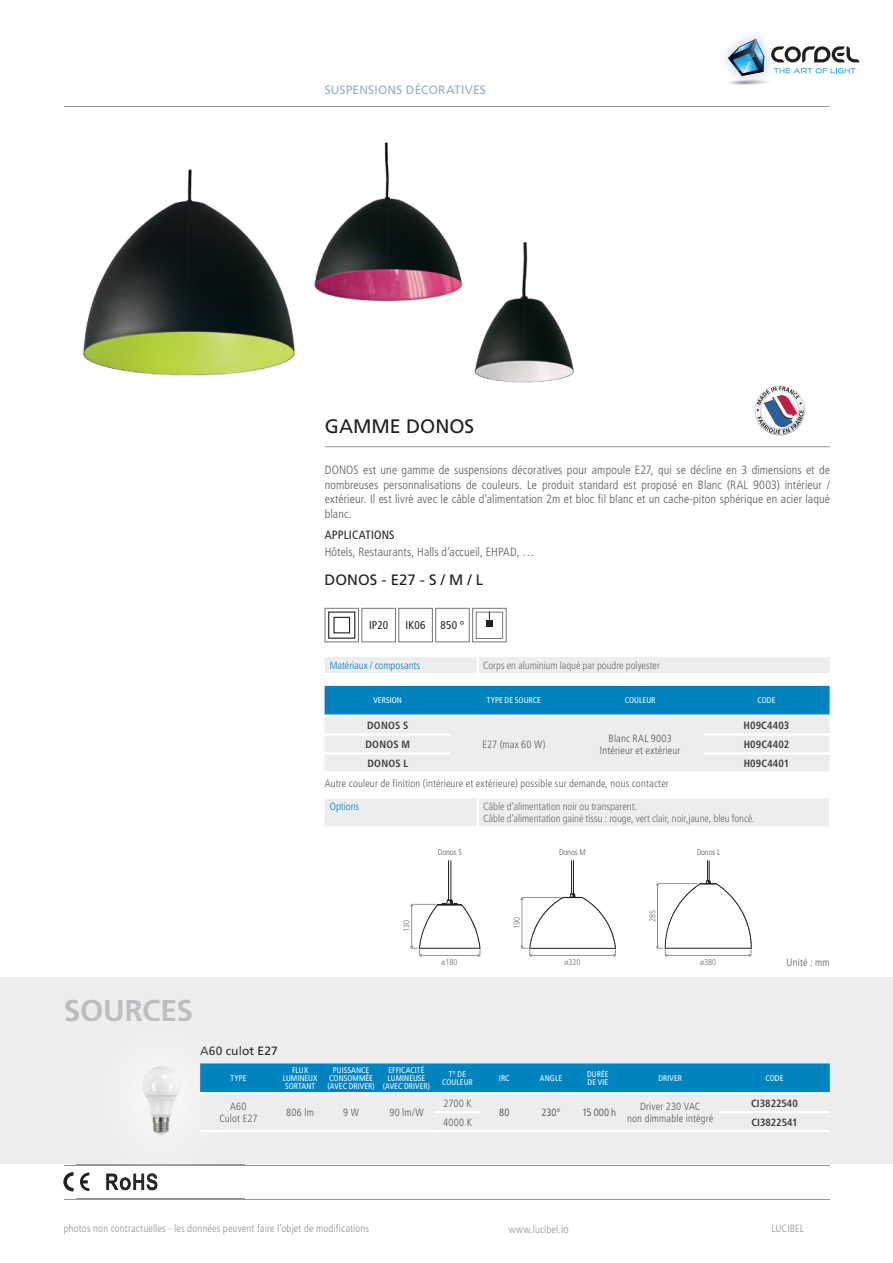
<style>
.page{position:relative;width:893px;height:1263px;background:#fff}
.page>*{position:absolute;margin:0;border:0;box-sizing:border-box;transform-origin:0 0}
.t1{font:700 30px "Frutiger LT";letter-spacing:-.015em;color:#bbbdc0}
.t2{font:19.5px "Frutiger LT";color:#231f20}
.t3{font:15px "Frutiger LT";color:#231f20}
.t4{font:300 condensed 12px/14.4px "Frutiger LT";letter-spacing:.01em;color:#58595b;text-align:justify}
.t5{font:12px "Frutiger LT";letter-spacing:.015em;color:#98aeba}
.t6{font:condensed 12px "Frutiger LT";letter-spacing:.015em;color:#231f20}
.t7{font:12px "Frutiger LT";letter-spacing:.01em;color:#231f20}
.t8{font:condensed 11.25px "Frutiger LT";letter-spacing:.015em;color:#231f20}
.t9{font:300 condensed 10.5px/12px "Frutiger LT";letter-spacing:.015em;color:#58595b;text-align:center}
.t10{font:300 condensed 10.5px/12px "Frutiger LT";letter-spacing:-.005em;color:#6d6e70}
.t11{font:300 condensed 10.5px "Frutiger LT";letter-spacing:.015em;color:#8f9194}
.t12{font:700 condensed 10.5px "Frutiger LT";letter-spacing:.01em;color:#404041}
.t13{font:300 condensed 10.5px "Frutiger LT";letter-spacing:-.005em;color:#0083bf}
.t14{font:300 condensed 10.5px "Frutiger LT";color:#404041}
.t15{font:300 condensed 8.4px "Frutiger LT";color:#6d6e70}
.t16{font:300 condensed 8.4px "Frutiger LT";letter-spacing:-.02em;color:#58595b}
.t17{font:condensed 8.25px/8.2px "Frutiger LT";letter-spacing:.005em;color:#fff;text-align:center}
.s1{color:#464647}
.s2{color:#39383a}
.s3{color:#2b2829}
.s4{color:#242021}
.s5{font-size:11.25px}
</style>
<div class="page">
<hr style="left:64px;top:106px;width:765px;height:1px;background:#939598">
<img style="left:83px;top:142px;width:491px;height:241px">
<hr style="left:448px;top:861px;width:1px;height:39px;background:#231f20">
<hr style="left:450px;top:861px;width:1px;height:39px;background:#231f20">
<svg style="left:410px;top:900px;width:70px;height:57px"></svg>
<hr style="left:571px;top:861px;width:1px;height:33px;background:#231f20">
<hr style="left:573px;top:861px;width:1px;height:33px;background:#231f20">
<svg style="left:520px;top:893px;width:96px;height:64px"></svg>
<svg style="left:656px;top:861px;width:96px;height:96px"></svg>
<svg style="left:328px;top:611px;width:28px;height:28px"></svg>
<div style="left:325px;top:608px;width:34px;height:34px;border:1px solid #77787b"></div>
<div style="left:361px;top:608px;width:34px;height:34px;border:1px solid #77787b"></div>
<div style="left:398px;top:608px;width:34px;height:34px;border:1px solid #77787b"></div>
<div style="left:435px;top:608px;width:34px;height:34px;border:1px solid #77787b"></div>
<div style="left:476px;top:612px;width:27px;height:27px;border:1px solid #77787b"></div>
<div style="left:486px;top:620px;width:7px;height:7px;background:#231f20"></div>
<div style="left:472px;top:608px;width:34px;height:34px;border:1px solid #77787b"></div>
<hr style="left:64px;top:1199px;width:765px;height:1px;background:#939598">
<hr style="left:64px;top:1165px;width:765px;height:1px;background:#939598">
<svg style="left:64px;top:1172px;width:9px;height:19px"></svg>
<div style="left:0;top:977px;width:892px;height:186px;background:#ededee"></div>
<div style="left:325px;top:657px;width:504px;height:16px;background:#ededee"></div>
<div style="left:325px;top:798px;width:503px;height:28px;background:#ededee"></div>
<hr style="left:477px;top:798px;width:2px;height:28px;background:#fff">
<img style="left:77px;top:1163px;width:168px;height:36px">
<img style="left:77px;top:1165px;width:168px;height:1px">
<img style="left:80px;top:1172px;width:9px;height:19px">
<svg style="left:118px;top:1173px;width:28px;height:17px"></svg>
<img style="left:106px;top:1173px;width:12px;height:17px">
<img style="left:133px;top:1173px;width:11px;height:17px">
<img style="left:146px;top:1173px;width:11px;height:17px">
<img style="left:145px;top:1067px;width:32px;height:68px">
<hr style="left:325px;top:446px;width:504px;height:1px;background:#939598">
<svg style="left:754px;top:385px;width:51px;height:51px"></svg>
<img style="left:725px;top:35px;width:52px;height:44px">
<img style="left:728px;top:79px;width:40px;height:6px">
<svg style="left:728px;top:39px;width:36px;height:37px"></svg>
<svg style="left:773px;top:68px;width:82px;height:5px"></svg>
<svg style="left:771px;top:46px;width:88px;height:16px"></svg>
<svg style="left:324px;top:686px;width:505px;height:85px;background:#99c7dd"></svg>
<hr style="left:324px;top:714px;width:505px;height:3px;background:#fff">
<hr style="left:324px;top:733px;width:127px;height:3px;background:#fff">
<hr style="left:703px;top:733px;width:126px;height:3px;background:#fff">
<hr style="left:324px;top:752px;width:127px;height:3px;background:#fff">
<hr style="left:703px;top:752px;width:126px;height:3px;background:#fff">
<div style="left:200px;top:1063px;width:629px;height:29px;background:#0083bf"></div>
<hr style="left:200px;top:1092px;width:234px;height:2px;background:#fff">
<hr style="left:434px;top:1092px;width:395px;height:2px;background:#fff">
<hr style="left:200px;top:1130px;width:234px;height:2px;background:#fff">
<hr style="left:434px;top:1130px;width:395px;height:2px;background:#fff">
<hr style="left:434px;top:1111px;width:47px;height:2px;background:#fff">
<hr style="left:719px;top:1111px;width:110px;height:2px;background:#fff">
<p class="t5" style="left:325px;top:86px;width:163px">SUSPENSIONS DÉCORATIVES</p>
<h2 class="t2" style="left:325px;top:419px;width:151px">GAMME DONOS</h2>
<p class="t4" style="left:325px;top:464px;width:506px">DONOS est une gamme de suspensions décoratives pour ampoule E27, qui se décline en 3 dimensions et de nombreuses personnalisations de couleurs. Le produit standard est proposé en Blanc (RAL 9003) intérieur / extérieur. Il est livré avec le câble d’alimentation 2m et bloc fil blanc et un cache-piton sphérique en acier laqué blanc.</p>
<p class="t6" style="left:325px;top:531px;width:71px">APPLICATIONS</p>
<p class="t4" style="left:325px;top:546px;width:211px">Hôtels, Restaurants, Halls d’accueil, EHPAD, …</p>
<p class="t3" style="left:324px;top:575px;width:160px">DONOS - E27 - S / M / L</p>
<p class="t8" style="left:369px;top:621px;width:21px">IP20</p>
<p class="t8" style="left:405px;top:621px;width:21px">IK06</p>
<p class="t8" style="left:440px;top:621px;width:25px">850 °</p>
<p class="t13" style="left:330px;top:660px;width:92px">Matériaux / composants</p>
<p class="t10" style="left:483px;top:660px;width:178px">Corps en aluminium laqué par poudre polyester</p>
<p class="t17" style="left:373px;top:697px;width:30px">VERSION</p>
<p class="t17" style="left:487px;top:697px;width:56px">TYPE DE SOURCE</p>
<p class="t17" style="left:625px;top:697px;width:32px">COULEUR</p>
<p class="t17" style="left:757px;top:697px;width:20px">CODE</p>
<p class="t12" style="left:367px;top:719px;width:43px">DONOS S</p>
<p class="t9" style="left:482px;top:739px;width:65px">E27 (max 60 W)</p>
<p class="t9" style="left:600px;top:733px;width:82px">Blanc RAL 9003<br>Intérieur et extérieur</p>
<p class="t12" style="left:743px;top:719px;width:47px">H09C4403</p>
<p class="t12" style="left:365px;top:738px;width:46px">DONOS M</p>
<p class="t12" style="left:743px;top:738px;width:47px">H09C4402</p>
<p class="t12" style="left:367px;top:757px;width:42px">DONOS L</p>
<p class="t12" style="left:743px;top:757px;width:47px">H09C4401</p>
<p class="t9" style="left:325px;top:778px;width:345px">Autre couleur de finition (intérieure et extérieure) possible sur demande, nous contacter</p>
<p class="t13" style="left:330px;top:801px;width:31px">Options</p>
<p class="t10" style="left:483px;top:801px;width:273px">Câble d’alimentation noir ou transparent.<br>Câble d’alimentation gainé tissu : rouge, vert clair, noir,jaune, bleu foncé.</p>
<p class="t16" style="left:438px;top:847px;width:25px">Donos S</p>
<p class="t16" style="left:559px;top:847px;width:28px">Donos M</p>
<p class="t16" style="left:696px;top:847px;width:25px">Donos L</p>
<p class="t15" style="left:402px;top:932px;width:14px;rotate:-90deg">130</p>
<p class="t15" style="left:441px;top:958px;width:17px">ø180</p>
<p class="t15" style="left:512px;top:929px;width:14px;rotate:-90deg">190</p>
<p class="t15" style="left:564px;top:958px;width:17px">ø320</p>
<p class="t15" style="left:648px;top:922px;width:14px;rotate:-90deg">285</p>
<p class="t15" style="left:700px;top:958px;width:17px">ø380</p>
<p class="t9" style="left:786px;top:956px;width:45px">Unité : mm</p>
<h1 class="t1" style="left:64px;top:993px;width:131px">SOURCES</h1>
<p class="t7" style="left:200px;top:1047px;width:79px"><span class="s1">A</span><span class="s2">60</span> <span class="s3">cu</span><span class="s4">lo</span>t E27</p>
<p class="t17" style="left:230px;top:1075px;width:18px">TYPE</p>
<p class="t17" style="left:283px;top:1067px;width:36px">FLUX<br>LUMINEUX<br>SORTANT</p>
<p class="t17" style="left:327px;top:1067px;width:49px">PUISSANCE<br>CONSOMMÉE (AVEC DRIVER)</p>
<p class="t17" style="left:383px;top:1067px;width:49px">EFFICACITÉ<br>LUMINEUSE (AVEC DRIVER)</p>
<p class="t17" style="left:442px;top:1071px;width:32px">T° DE<br>COULEUR</p>
<p class="t17" style="left:499px;top:1075px;width:12px">IRC</p>
<p class="t17" style="left:540px;top:1075px;width:24px">ANGLE</p>
<p class="t17" style="left:587px;top:1071px;width:23px;text-align:left">DURÉE<br>DE VIE</p>
<p class="t17" style="left:658px;top:1075px;width:25px">DRIVER</p>
<p class="t17" style="left:765px;top:1075px;width:20px">CODE</p>
<p class="t9" style="left:219px;top:1101px;width:40px">A60<br>Culot E27</p>
<p class="t9" style="left:286px;top:1107px;width:29px">806 lm</p>
<p class="t9" style="left:343px;top:1107px;width:17px">9 W</p>
<p class="t9" style="left:389px;top:1107px;width:36px">90 lm/W</p>
<p class="t14" style="left:499px;top:1107px;width:12px">80</p>
<p class="t14" style="left:541px;top:1107px;width:21px">230°</p>
<p class="t14" style="left:582px;top:1107px;width:35px">15 000 h</p>
<p class="t9" style="left:627px;top:1101px;width:88px">Driver 230 VAC<br>non dimmable intégré</p>
<p class="t12" style="left:751px;top:1097px;width:48px">CI3822540</p>
<p class="t9" style="left:443px;top:1097px;width:30px">2700 K</p>
<p class="t9" style="left:443px;top:1116px;width:30px">4000 K</p>
<p class="t12" style="left:751px;top:1116px;width:48px">CI3822541</p>
<p class="t11" style="left:64px;top:1223px;width:307px">photos non contractuelles - les données peuvent faire l’objet de modifications</p>
<p class="t11" style="left:509px;top:1224px;width:61px">www.lucibel.<span class="s5">io</span></p>
<p class="t11" style="left:771px;top:1223px;width:34px">LUCIBEL</p>
</div>
